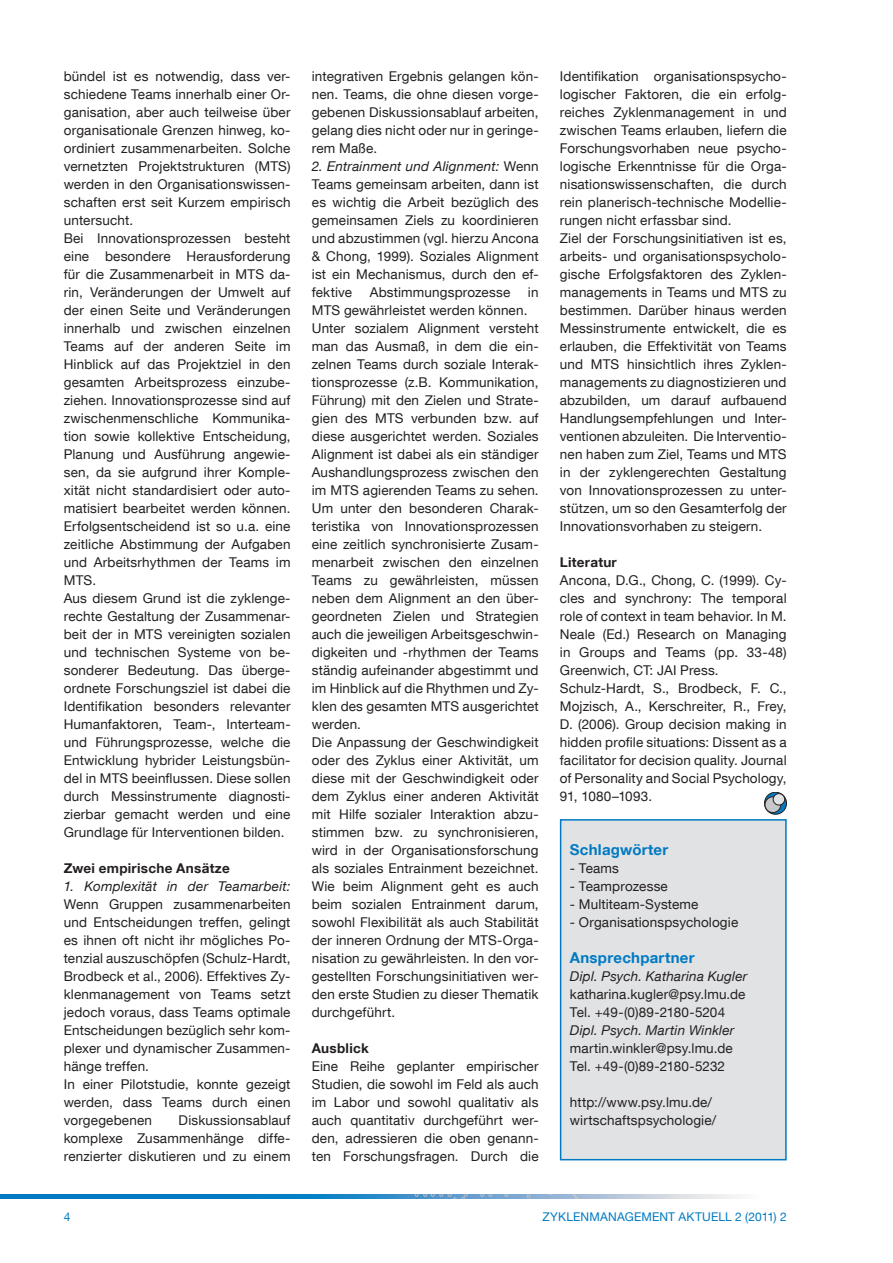
<style>
.page{position:relative;width:893px;height:1263px;background:#fff}
.page>*{position:absolute;margin:0;border:0;box-sizing:border-box;transform-origin:0 0}
.t1{font:700 15px "TUM Neue Helvetica";letter-spacing:.02em;color:#007ac2}
.t2{font:13.5px/18px "TUM Neue Helvetica";letter-spacing:.01em;color:#231f20}
.t3{font:italic 13.5px "TUM Neue Helvetica";letter-spacing:.015em;color:#231f20}
.t4{font:700 13.5px "TUM Neue Helvetica";letter-spacing:.02em;color:#231f20}
.t5{font:12px "TUM Neue Helvetica";color:#007ac2}
.s1{font-style:italic}
</style>
<div class="page">
<svg style="left:764px;top:792px;width:22px;height:22px"></svg>
<div style="left:764px;top:792px;width:23px;height:22px;border:1px solid #231f20;border-radius:50%"></div>
<div style="left:765px;top:797px;width:16px;height:16px;background:#c7c8ca;border-radius:50%"></div>
<div style="left:765px;top:797px;width:16px;height:16px;border:1px solid #231f20;border-radius:50%"></div>
<div style="left:773px;top:794px;width:12px;height:11px;background:#e1e2e4;border-radius:50%"></div>
<div style="left:773px;top:793px;width:12px;height:12px;border:1px solid #231f20;border-radius:50%"></div>
<div style="left:561px;top:820px;width:225px;height:340px;background:#e1e2e4"></div>
<div style="left:560px;top:819px;width:227px;height:341px;border:2px solid #007ac2"></div>
<img style="left:0;top:1194px;width:739px;height:5px">
<p class="t2" style="left:64px;top:67px;width:228px">bündel ist es notwendig, dass ver&shy;schiedene Teams innerhalb einer Or&shy;ganisation, aber auch teilweise über organisationale Grenzen hinweg, ko&shy;ordiniert zusammenarbeiten. Solche vernetzten Projektstrukturen (MTS) werden in den Organisationswissen&shy;schaften erst seit Kurzem empirisch untersucht.<br>Bei Innovationsprozessen besteht eine besondere Herausforderung für die Zusammenarbeit in MTS da&shy;rin, Veränderungen der Umwelt auf der einen Seite und Veränderungen innerhalb und zwischen einzelnen Teams auf der anderen Seite im Hinblick auf das Projektziel in den gesamten Arbeitsprozess einzube&shy;ziehen. Innovationsprozesse sind auf zwischenmenschliche Kommunika&shy;tion sowie kollektive Entscheidung, Planung und Ausführung angewie&shy;sen, da sie aufgrund ihrer Komple&shy;xität nicht standardisiert oder auto&shy;matisiert bearbeitet werden können.<br>Erfolgsentscheidend ist so u.a. eine zeitliche Abstimmung der Aufgaben und Arbeitsrhythmen der Teams im MTS.<br>Aus diesem Grund ist die zyklenge&shy;rechte Gestaltung der Zusammenar&shy;beit der in MTS vereinigten sozialen und technischen Systeme von be&shy;sonderer Bedeutung. Das überge&shy;ordnete Forschungsziel ist dabei die Identifikation besonders relevanter Humanfaktoren, Team-, Interteam&shy;und Führungsprozesse, welche die Entwicklung hybrider Leistungsbün&shy;del in MTS beeinflussen. Diese sollen durch Messinstrumente diagnosti&shy;zierbar gemacht werden und eine Grundlage für Interventionen bilden.</p>
<p class="t4" style="left:64px;top:859px;width:167px">Zwei empirische Ansätze</p>
<p class="t3" style="left:64px;top:878px;width:228px">1. Komplexität in der Teamarbeit:</p>
<p class="t2" style="left:64px;top:895px;width:228px">Wenn Gruppen zusammenarbeiten und Entscheidungen treffen, gelingt es ihnen oft nicht ihr mögliches Po&shy;tenzial auszuschöpfen (Schulz-Hardt,<br>Brodbeck et al., 2006). Effektives Zy&shy;klenmanagement von Teams setzt jedoch voraus, dass Teams optimale<br>Entscheidungen bezüglich sehr kom&shy;plexer und dynamischer Zusammen&shy;hänge treffen.<br>In einer Pilotstudie, konnte gezeigt werden, dass Teams durch einen vorgegebenen</p>
<p class="t2" style="left:64px;top:1111px;width:228px;text-align:justify;text-indent:115px">Diskussionsablauf komplexe Zusammenhänge diffe&shy;renzierter diskutieren und zu einem</p>
<p class="t2" style="left:312px;top:67px;width:228px;text-align:justify">integrativen Ergebnis gelangen kön&shy;nen. Teams, die ohne diesen vorge&shy;gebenen Diskussionsablauf arbeiten, gelang dies nicht oder nur in geringe&shy;rem Maße.</p>
<p class="t2" style="left:312px;top:157px;width:228px;text-align:justify"><span class="s1">2. Entrainment und Alignment:</span> Wenn Teams gemeinsam arbeiten, dann ist es wichtig die Arbeit bezüglich des gemeinsamen Ziels zu koordinieren und abzustimmen (vgl. hierzu Ancona &amp; Chong, 1999). Soziales Alignment ist ein Mechanismus, durch den ef&shy;fektive</p>
<p class="t2" style="left:370px;top:283px;width:142px">Abstimmungsprozesse</p>
<p class="t2" style="left:528px;top:283px;width:12px">in</p>
<p class="t2" style="left:312px;top:301px;width:228px">MTS gewährleistet werden können.<br>Unter sozialem Alignment versteht man das Ausmaß, in dem die ein&shy;zelnen Teams durch soziale Interak&shy;tionsprozesse (z.B. Kommunikation, Führung) mit den Zielen und Strate&shy;gien des MTS verbunden bzw. auf diese ausgerichtet werden. Soziales Alignment ist dabei als ein ständiger Aushandlungsprozess zwischen den im MTS agierenden Teams zu sehen.<br>Um unter den besonderen Charak&shy;teristika von Innovationsprozessen eine zeitlich synchronisierte Zusam&shy;menarbeit zwischen den einzelnen Teams zu gewährleisten, müssen neben dem Alignment an den über&shy;geordneten Zielen und Strategien auch die jeweiligen Arbeitsgeschwin&shy;digkeiten und -rhythmen der Teams ständig aufeinander abgestimmt und im Hinblick auf die Rhythmen und Zy&shy;klen des gesamten MTS ausgerichtet werden.<br>Die Anpassung der Geschwindigkeit oder des Zyklus einer Aktivität, um diese mit der Geschwindigkeit oder dem Zyklus einer anderen Aktivität mit Hilfe sozialer Interaktion abzu&shy;stimmen bzw. zu synchronisieren, wird in der Organisationsforschung als soziales Entrainment bezeichnet.<br>Wie beim Alignment geht es auch beim sozialen Entrainment darum, sowohl Flexibilität als auch Stabilität der inneren Ordnung der MTS-Orga&shy;nisation zu gewährleisten. In den vor&shy;gestellten Forschungsinitiativen wer&shy;den erste Studien zu dieser Thematik durchgeführt.</p>
<p class="t4" style="left:312px;top:1039px;width:58px">Ausblick</p>
<p class="t2" style="left:312px;top:1057px;width:228px;text-align:justify">Eine Reihe geplanter empirischer Studien, die sowohl im Feld als auch im Labor und sowohl qualitativ als auch quantitativ durchgeführt wer&shy;den, adressieren die oben genann&shy;ten Forschungsfragen. Durch die</p>
<p class="t2" style="left:560px;top:67px;width:228px">Identifikation organisationspsycho&shy;logischer Faktoren, die ein erfolg&shy;reiches Zyklenmanagement in und zwischen Teams erlauben, liefern die Forschungsvorhaben neue psycho&shy;logische Erkenntnisse für die Orga&shy;nisationswissenschaften, die durch rein planerisch-technische Modellie&shy;rungen nicht erfassbar sind.<br>Ziel der Forschungsinitiativen ist es, arbeits- und organisationspsycholo&shy;gische Erfolgsfaktoren des Zyklen&shy;managements in Teams und MTS zu bestimmen. Darüber hinaus werden Messinstrumente entwickelt, die es erlauben, die Effektivität von Teams und MTS hinsichtlich ihres Zyklen&shy;managements zu diagnostizieren und abzubilden, um darauf aufbauend Handlungsempfehlungen und Inter&shy;ventionen abzuleiten. Die Interventio&shy;nen haben zum Ziel, Teams und MTS in der zyklengerechten Gestaltung von Innovationsprozessen zu unter&shy;stützen, um so den Gesamterfolg der Innovationsvorhaben zu steigern.</p>
<p class="t4" style="left:560px;top:553px;width:59px">Literatur</p>
<p class="t2" style="left:560px;top:571px;width:228px">Ancona, D.G., Chong, C. (1999). Cy&shy;cles and synchrony: The temporal role of context in team behavior. In M.<br>Neale (Ed.) Research on Managing in Groups and Teams (pp. 33-48)<br>Greenwich, CT: JAI Press.<br>Schulz-Hardt, S., Brodbeck, F. C., Mojzisch, A., Kerschreiter, R., Frey, D. (2006). Group decision making in hidden profile situations: Dissent as a facilitator for decision quality. Journal of Personality and Social Psychology, 91, 1080–1093.</p>
<p class="t1" style="left:570px;top:840px;width:100px">Schlagwörter</p>
<p class="t2" style="left:570px;top:859px;width:51px">- Teams</p>
<p class="t2" style="left:570px;top:877px;width:99px">- Teamprozesse</p>
<p class="t2" style="left:570px;top:895px;width:130px">- Multiteam-Systeme</p>
<p class="t2" style="left:570px;top:913px;width:170px">- Organisationspsychologie</p>
<p class="t1" style="left:570px;top:948px;width:126px">Ansprechpartner</p>
<p class="t3" style="left:570px;top:968px;width:179px">Dipl. Psych. Katharina Kugler</p>
<p class="t2" style="left:570px;top:985px;width:177px">katharina.kugler@psy.lmu.de<br>Tel. +49-(0)89-2180-5204</p>
<p class="t3" style="left:570px;top:1022px;width:166px">Dipl. Psych. Martin Winkler</p>
<p class="t2" style="left:570px;top:1039px;width:164px">martin.winkler@psy.lmu.de<br>Tel. +49-(0)89-2180-5232</p>
<p class="t2" style="left:570px;top:1093px;width:148px">http://www.psy.lmu.de/ wirtschaftspsychologie/</p>
<p class="t5" style="left:64px;top:1209px;width:8px">4</p>
<p class="t5" style="left:542px;top:1209px;width:25px">Zyklenmanagement</p>
<p class="t5" style="left:678px;top:1209px;width:9px">aktuell</p>
<p class="t5" style="left:735px;top:1209px;width:53px">2 (2011) 2</p>
</div>
